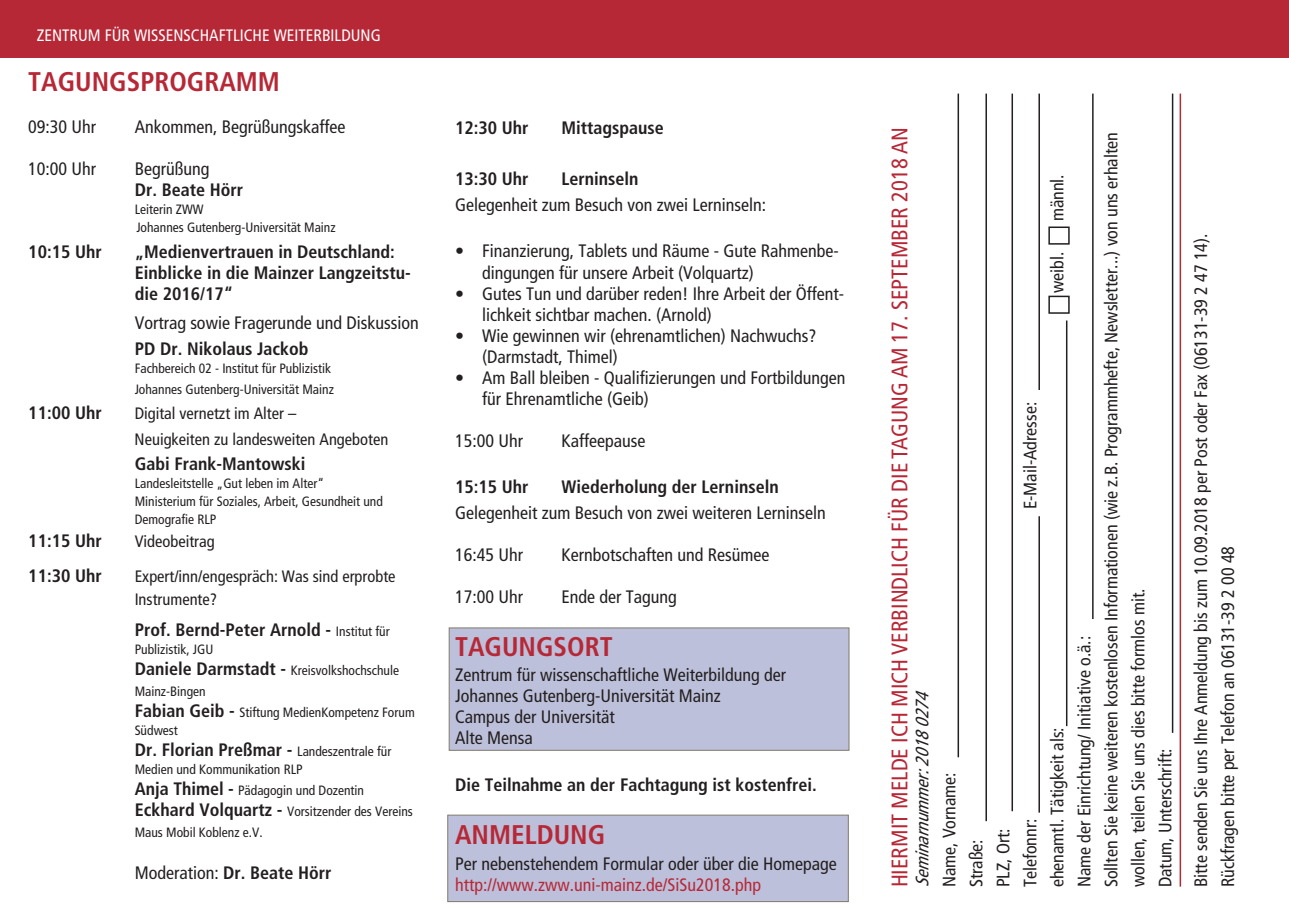
<style>
.page{position:relative;width:1289px;height:919px;background:#fff}
.page>*{position:absolute;margin:0;border:0;box-sizing:border-box;transform-origin:0 0}
.ü_groß_rot{font:700 condensed 27px "Frutiger LT";color:#b72837}
.ü_rot{font:condensed 22.5px "Frutiger LT";color:#b72837}
.text{font:condensed 18px/21px "Frutiger LT";color:#231f20}
.überschrift{font:700 condensed 18px/21px "Frutiger LT";color:#231f20}
.überschrift_einzug{font:700 condensed 18px "Frutiger LT";color:#231f20}
.überschrift-2{font:condensed 18px "Frutiger LT";color:#231f20}
.text_einzug{font:condensed 18px "Frutiger LT";color:#231f20}
.text_einzug-2{font:700 condensed 18px "Frutiger LT";color:#231f20}
.text-2{font:italic condensed 18px "Frutiger LT";color:#231f20}
.text-3{font:700 condensed 18px "Frutiger LT";color:#231f20}
.überschrift-3{font:condensed 16.5px/22.5px "Frutiger LT";color:#231f20}
.text-4{font:condensed 16.5px/25.5px "Frutiger LT";color:#231f20}
.text-5{font:condensed 16.5px "Frutiger LT";color:#fff}
.text_einzug-3{font:condensed 13.5px/18px "Frutiger LT";color:#231f20}
.überschrift_einzug-2{font:condensed 13.5px/21px "Frutiger LT";color:#231f20}
.s1{font-weight:400;font-size:13.5px}
.s2{font-weight:700;font-size:18px}
.s3{font-weight:400}
.s4{color:#b72837}
</style>
<div class="page">
<div style="left:447px;top:814px;width:401px;height:87px;background:#bdc0da;border:1px solid #817a6b"></div>
<div style="left:449px;top:627px;width:400px;height:123px;background:#bdc0da"></div>
<div style="left:0;top:0;width:1288px;height:57px;background:#b72837"></div>
<hr style="left:957px;top:94px;width:2px;height:663px;background:#231f20">
<hr style="left:985px;top:94px;width:1px;height:727px;background:#231f20">
<hr style="left:1011px;top:94px;width:2px;height:717px;background:#231f20">
<hr style="left:1038px;top:516px;width:1px;height:296px;background:#231f20">
<hr style="left:1038px;top:94px;width:1px;height:296px;background:#231f20">
<hr style="left:1171px;top:94px;width:2px;height:638px;background:#231f20">
<hr style="left:1179px;top:94px;width:2px;height:792px;background:#b72837">
<div style="left:1048px;top:295px;width:21px;height:19px;border:2px solid #231f20"></div>
<div style="left:1048px;top:226px;width:21px;height:18px;border:2px solid #231f20"></div>
<hr style="left:1065px;top:320px;width:2px;height:406px;background:#231f20">
<hr style="left:1092px;top:94px;width:1px;height:525px;background:#231f20">
<p class="text-5" style="left:37px;top:26px;width:345px">ZENTRUM FÜR WISSENSCHAFTLICHE WEITERBILDUNG</p>
<p class="ü_groß_rot" style="left:28px;top:66px;width:253px">TAGUNGSPROGRAMM</p>
<p class="text" style="left:28px;top:117px;width:69px">09:30 Uhr</p>
<p class="text" style="left:135px;top:117px;width:212px">Ankommen, Begrüßungskaffee</p>
<p class="text" style="left:28px;top:159px;width:69px">10:00 Uhr</p>
<p class="text" style="left:135px;top:159px;width:76px">Begrüßung</p>
<p class="text-3" style="left:135px;top:179px;width:110px">Dr. Beate Hörr</p>
<p class="text_einzug-3" style="left:135px;top:201px;width:70px">Leiterin ZWW</p>
<p class="text_einzug-3" style="left:136px;top:219px;width:201px">Johannes Gutenberg-Universität Mainz</p>
<p class="überschrift" style="left:28px;top:241px;width:75px">10:15 Uhr</p>
<p class="überschrift" style="left:135px;top:241px;width:278px">„Medienvertrauen in Deutschland:<br>Einblicke in die Mainzer Langzeitstu&shy;die 2016/17“</p>
<p class="text_einzug" style="left:135px;top:312px;width:285px">Vortrag sowie Fragerunde und Diskussion</p>
<p class="überschrift_einzug" style="left:135px;top:338px;width:175px">PD Dr. Nikolaus Jackob</p>
<p class="text_einzug-3" style="left:135px;top:359px;width:198px">Fachbereich 02 - Institut für Publizistik</p>
<p class="text_einzug-3" style="left:135px;top:380px;width:201px">Johannes Gutenberg-Universität Mainz</p>
<p class="text-3" style="left:28px;top:402px;width:75px">11:00 Uhr</p>
<p class="text-4" style="left:135px;top:401px;width:255px">Digital vernetzt im Alter –<br>Neuigkeiten zu landesweiten Angeboten</p>
<p class="überschrift_einzug" style="left:135px;top:453px;width:172px">Gabi Frank-Mantowski</p>
<p class="text_einzug-3" style="left:135px;top:475px;width:191px">Landesleitstelle „Gut leben im Alter“</p>
<p class="text_einzug-3" style="left:135px;top:493px;width:250px">Ministerium für Soziales, Arbeit, Gesundheit und<br>Demografie RLP</p>
<p class="überschrift" style="left:28px;top:530px;width:75px">11:15 Uhr</p>
<p class="überschrift-3" style="left:135px;top:530px;width:82px">Videobeitrag</p>
<p class="überschrift" style="left:28px;top:565px;width:75px">11:30 Uhr</p>
<p class="überschrift-3" style="left:135px;top:565px;width:262px">Expert/inn/engespräch: Was sind erprobte<br>Instrumente?</p>
<p class="überschrift_einzug" style="left:135px;top:618px;width:256px">Prof. Bernd-Peter Arnold - <span class="s1">Institut für</span></p>
<p class="überschrift_einzug-2" style="left:135px;top:638px;width:80px">Publizistik, JGU</p>
<p class="überschrift_einzug-2" style="left:135px;top:659px;width:266px"><span class="s2">Daniele Darmstadt -</span> Kreisvolkshochschule<br>Mainz-Bingen</p>
<p class="überschrift_einzug-2" style="left:135px;top:703px;width:281px;line-height:18px"><span class="s2">Fabian Geib -</span> Stiftung MedienKompetenz Forum<br>Südwest</p>
<p class="überschrift_einzug" style="left:135px;top:738px;width:258px">Dr. Florian Preßmar - <span class="s1">Landeszentrale für</span></p>
<p class="überschrift_einzug-2" style="left:135px;top:758px;width:169px">Medien und Kommunikation RLP</p>
<p class="text_einzug-3" style="left:135px;top:781px;width:231px"><span class="s2">Anja Thimel -</span> Pädagogin und Dozentin</p>
<p class="überschrift_einzug-2" style="left:135px;top:800px;width:280px"><span class="s2">Eckhard Volquartz -</span> Vorsitzender des Vereins<br>Maus Mobil Koblenz e.V.</p>
<p class="text_einzug-2" style="left:135px;top:861px;width:198px"><span class="s3">Moderation:</span> Dr. Beate Hörr</p>
<p class="überschrift" style="left:455px;top:118px;width:75px">12:30 Uhr</p>
<p class="überschrift" style="left:561px;top:118px;width:104px">Mittagspause</p>
<p class="überschrift" style="left:455px;top:169px;width:75px">13:30 Uhr</p>
<p class="überschrift" style="left:561px;top:169px;width:79px">Lerninseln</p>
<p class="überschrift-2" style="left:455px;top:194px;width:312px">Gelegenheit zum Besuch von zwei Lerninseln:</p>
<p class="text" style="left:482px;top:241px;width:358px;text-indent:-27px">• Finanzierung, Tablets und Räume - Gute Rahmenbe&shy;dingungen für unsere Arbeit (Volquartz)</p>
<p class="text" style="left:482px;top:283px;width:363px;text-indent:-27px">• Gutes Tun und darüber reden! Ihre Arbeit der Öffent&shy;lichkeit sichtbar machen. (Arnold)</p>
<p class="text" style="left:482px;top:325px;width:336px;text-indent:-27px">• Wie gewinnen wir (ehrenamtlichen) Nachwuchs? (Darmstadt, Thimel)</p>
<p class="text" style="left:482px;top:367px;width:365px;text-indent:-27px">• Am Ball bleiben - Qualifizierungen und Fortbildungen für Ehrenamtliche (Geib)</p>
<p class="text" style="left:455px;top:430px;width:69px">15:00 Uhr</p>
<p class="text" style="left:561px;top:430px;width:85px">Kaffeepause</p>
<p class="überschrift" style="left:455px;top:476px;width:75px">15:15 Uhr</p>
<p class="überschrift" style="left:561px;top:476px;width:219px">Wiederholung der Lerninseln</p>
<p class="überschrift-2" style="left:455px;top:502px;width:372px">Gelegenheit zum Besuch von zwei weiteren Lerninseln</p>
<p class="text" style="left:455px;top:544px;width:69px">16:45 Uhr</p>
<p class="text" style="left:561px;top:544px;width:209px">Kernbotschaften und Resümee</p>
<p class="text" style="left:455px;top:586px;width:69px">17:00 Uhr</p>
<p class="text" style="left:561px;top:586px;width:117px">Ende der Tagung</p>
<p class="ü_groß_rot" style="left:455px;top:630px;width:159px">TAGUNGSORT</p>
<p class="text" style="left:455px;top:664px;width:332px">Zentrum für wissenschaftliche Weiterbildung der<br>Johannes Gutenberg-Universität Mainz</p>
<p class="text" style="left:455px;top:706px;width:161px">Campus der Universität<br>Alte Mensa</p>
<p class="überschrift" style="left:455px;top:774px;width:363px">Die Teilnahme an der Fachtagung ist kostenfrei.</p>
<p class="ü_groß_rot" style="left:455px;top:818px;width:151px">ANMELDUNG</p>
<p class="text" style="left:455px;top:853px;width:383px">Per nebenstehendem Formular oder über die Homepage <span class="s4">http://www.zww.uni-mainz.de/SiSu2018.php</span></p>
<p class="ü_rot" style="left:886px;top:887px;width:761px;rotate:-90deg">HIERMIT MELDE ICH MICH VERBINDLICH FÜR DIE TAGUNG AM 17. SEPTEMBER 2018 AN</p>
<p class="text-2" style="left:911px;top:887px;width:203px;rotate:-90deg">Seminarnummer:20180274</p>
<p class="text" style="left:1019px;top:509px;width:109px;rotate:-90deg">E-Mail-Adresse:</p>
<p class="text" style="left:938px;top:887px;width:116px;rotate:-90deg">Name, Vorname:</p>
<p class="text" style="left:965px;top:887px;width:49px;rotate:-90deg">Straße:</p>
<p class="text" style="left:992px;top:887px;width:60px;rotate:-90deg">PLZ, Ort:</p>
<p class="text" style="left:1019px;top:887px;width:70px;rotate:-90deg">Telefonnr:</p>
<p class="text" style="left:1046px;top:221px;width:48px;rotate:-90deg">männl.</p>
<p class="text" style="left:1046px;top:293px;width:43px;rotate:-90deg">weibl.</p>
<p class="text" style="left:1046px;top:887px;width:161px;rotate:-90deg">ehenamtl. Tätigkeit als:</p>
<p class="text" style="left:1073px;top:887px;width:253px;rotate:-90deg">Name der Einrichtung/ Initiative o.ä.:</p>
<p class="text" style="left:1097px;top:887px;width:756px;line-height:27px;rotate:-90deg">Sollten Sie keine weiteren kostenlosen Informationen (wie z.B. Programmhefte, Newsletter...) von uns erhalten wollen, teilen Sie uns dies bitte formlos mit.</p>
<p class="text" style="left:1154px;top:887px;width:140px;rotate:-90deg">Datum, Unterschrift:</p>
<p class="text" style="left:1190px;top:887px;width:655px;rotate:-90deg">Bitte senden Sie uns Ihre Anmeldung bis zum 10.09.2018 per Post oder Fax (06131-39 2 47 14).</p>
<p class="text" style="left:1217px;top:887px;width:343px;rotate:-90deg">Rückfragen bitte per Telefon an 06131-39 2 00 48</p>
</div>
